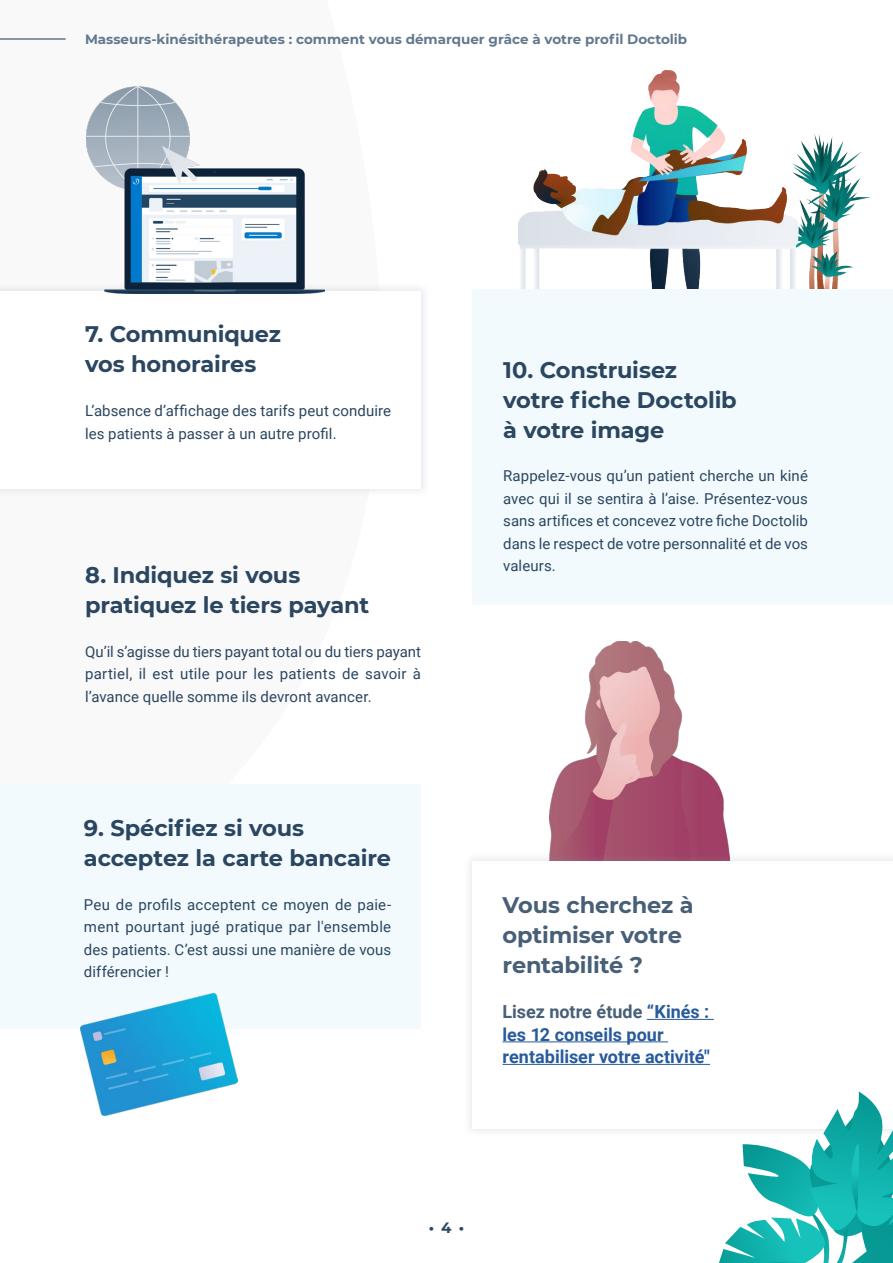
<style>
.page{position:relative;width:893px;height:1263px;background:#fff}
.page>*{position:absolute;margin:0;border:0;box-sizing:border-box;transform-origin:0 0}
.t1{font:700 22.5px/30px "Montserrat";letter-spacing:-.01em;color:#2b4660}
.t2{font:700 22.5px/30px "Montserrat";letter-spacing:-.01em;color:#475f77}
.t3{font:700 18px/22.5px "Roboto";color:#275b9b}
.t4{font:15px/22.5px "Roboto";letter-spacing:.005em;color:#2b4660;text-align:justify}
.t5{font:700 15px "Montserrat";color:#2b4660}
.t6{font:700 13.5px "Montserrat";color:#61788e}
.s1{color:#475f77}
</style>
<div class="page">
<img style="left:694px;top:764px;width:35px;height:88px">
<img style="left:694px;top:108px;width:175px;height:181px">
<svg style="left:65px;top:38px;width:629px;height:814px"></svg>
<div style="left:473px;top:289px;width:420px;height:315px;background:#f2fafd"></div>
<div style="left:464px;top:852px;width:429px;height:286px;background:#8597aa;opacity:.2"></div>
<div style="left:473px;top:861px;width:420px;height:267px;background:#fff"></div>
<hr style="left:647px;top:1019px;width:67px;height:1px;background:#275b9b">
<hr style="left:502px;top:1041px;width:166px;height:1px;background:#275b9b">
<hr style="left:502px;top:1064px;width:208px;height:1px;background:#275b9b">
<div style="left:0;top:784px;width:421px;height:245px;background:#f2fafd"></div>
<svg style="left:719px;top:1091px;width:174px;height:172px"></svg>
<img style="left:81px;top:993px;width:157px;height:123px">
<div style="left:0;top:281px;width:430px;height:217px;background:#f4f6f6"></div>
<div style="left:0;top:291px;width:421px;height:197px;background:#fff"></div>
<img style="left:86px;top:87px;width:238px;height:206px">
<hr style="left:0;top:38px;width:65px;height:2px;background:#61788e">
<p class="t6" style="left:85px;top:29px;width:604px">Masseurs-kinésithérapeutes : comment vous démarquer grâce à votre profil Doctolib</p>
<h1 class="t1" style="left:85px;top:318px;width:198px">7. Communiquez vos honoraires</h1>
<p class="t4" style="left:85px;top:399px;width:308px">L’absence d’affichage des tarifs peut conduire les patients à passer à un autre profil.</p>
<h1 class="t1" style="left:85px;top:559px;width:286px">8. Indiquez si vous pratiquez le tiers payant</h1>
<p class="t4" style="left:85px;top:640px;width:337px">Qu’il s’agisse du tiers payant total ou du tiers payant partiel, il est utile pour les patients de savoir à l’avance quelle somme ils devront avancer.</p>
<h1 class="t1" style="left:84px;top:812px;width:309px">9. Spécifiez si vous acceptez la carte bancaire</h1>
<p class="t4" style="left:84px;top:893px;width:309px">Peu de profils acceptent ce moyen de paie&shy;ment pourtant jugé pratique par l'ensemble des patients. C’est aussi une manière de vous différencier !</p>
<h1 class="t1" style="left:503px;top:353px;width:235px">10. Construisez votre fiche Doctolib à votre image</h1>
<p class="t4" style="left:503px;top:464px;width:306px">Rappelez-vous qu’un patient cherche un kiné avec qui il se sentira à l’aise. Présentez-vous sans artifices et concevez votre fiche Doctolib dans le respect de votre personnalité et de vos valeurs.</p>
<h1 class="t2" style="left:502px;top:889px;width:193px">Vous cherchez à optimiser votre rentabilité ?</h1>
<p class="t3" style="left:502px;top:1000px;width:209px"><span class="s1">Lisez notre étude</span> “Kinés : les 12 conseils pour rentabiliser votre activité"</p>
<p class="t5" style="left:429px;top:1217px;width:37px">• 4 •</p>
</div>
